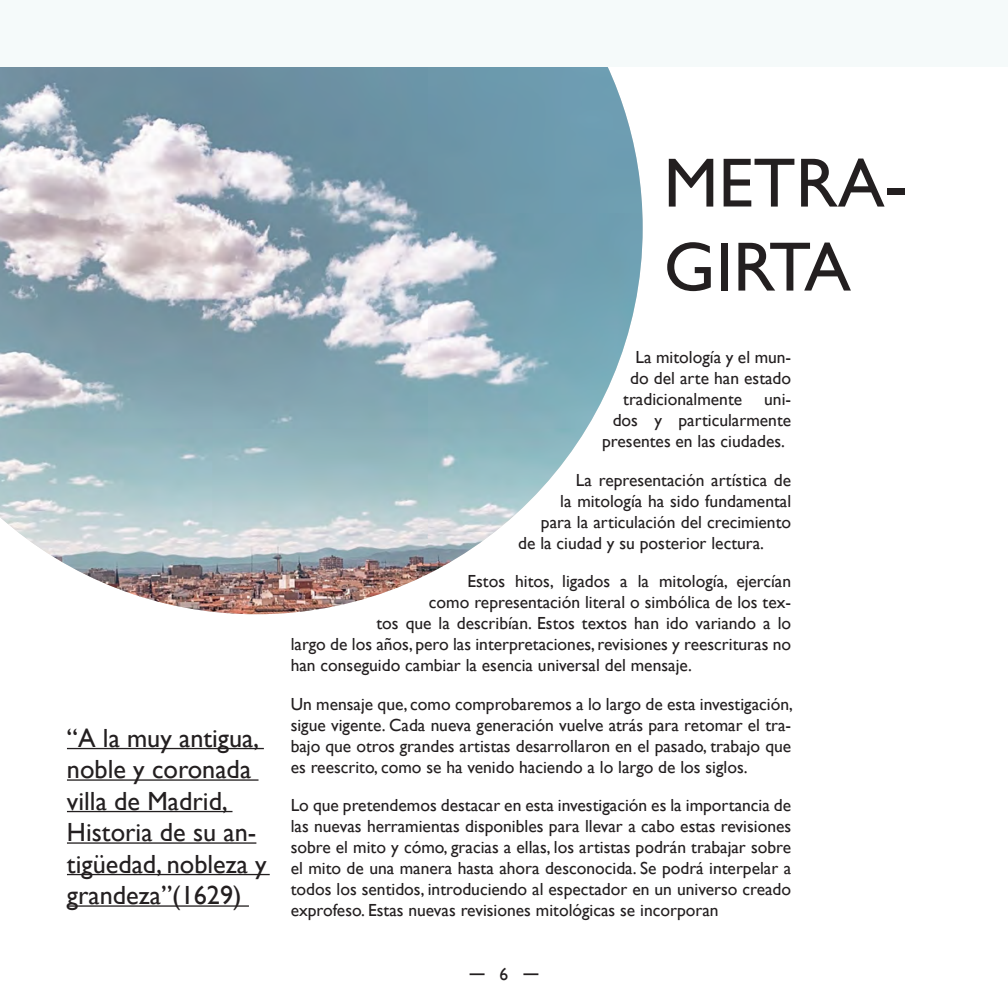
<style>
.page{position:relative;width:1008px;height:1008px;background:#fff}
.page>*{position:absolute;margin:0;border:0;box-sizing:border-box;transform-origin:0 0}
.t1{font:70px/84px "Gill Sans";color:#231f20}
.t2{font:26.25px/31.5px "Gill Sans";color:#231f20}
.t3{font:17.5px/21px "Gill Sans";color:#231f20;text-align:justify}
</style>
<div class="page">
<img style="left:0;top:67px;width:643px;height:547px">
<svg style="left:470px;top:973px;width:15px;height:2px"></svg>
<svg style="left:523px;top:973px;width:15px;height:2px"></svg>
<hr style="left:67px;top:748px;width:197px;height:1px;background:#231f20">
<hr style="left:67px;top:779px;width:192px;height:2px;background:#231f20">
<hr style="left:67px;top:811px;width:166px;height:1px;background:#231f20">
<hr style="left:67px;top:842px;width:189px;height:2px;background:#231f20">
<hr style="left:67px;top:874px;width:203px;height:1px;background:#231f20">
<hr style="left:67px;top:905px;width:182px;height:2px;background:#231f20">
<div style="left:0;top:0;width:1008px;height:67px;background:#f5fafa"></div>
<h1 class="t1" style="left:664px;top:140px;width:245px">METRA-<br>GIRTA</h1>
<h2 class="t2" style="left:67px;top:722px;width:201px">“A la muy antigua, noble y coronada villa de Madrid,<br>Historia de su an&shy;tigüedad, nobleza y grandeza”(1629)</h2>
<p class="t3" style="left:635px;top:347px;width:157px">La mitología y el mun-</p>
<p class="t3" style="left:630px;top:368px;width:163px">do del arte han estado</p>
<p class="t3" style="left:623px;top:389px;width:121px">tradicionalmente</p>
<p class="t3" style="left:764px;top:389px;width:28px">uni-</p>
<p class="t3" style="left:613px;top:410px;width:180px">dos y particularmente</p>
<p class="t3" style="left:602px;top:431px;width:184px">presentes en las ciudades.</p>
<p class="t3" style="left:576px;top:469px;width:217px">La representación artística de</p>
<p class="t3" style="left:560px;top:490px;width:233px">la mitología ha sido fundamental</p>
<p class="t3" style="left:541px;top:511px;width:252px">para la articulación del crecimiento</p>
<p class="t3" style="left:518px;top:532px;width:247px">de la ciudad y su posterior lectura.</p>
<p class="t3" style="left:467px;top:571px;width:325px">Estos hitos, ligados a la mitología, ejercían</p>
<p class="t3" style="left:429px;top:592px;width:364px">como representación literal o simbólica de los tex-</p>
<p class="t3" style="left:376px;top:613px;width:416px">tos que la describían. Estos textos han ido variando a lo</p>
<p class="t3" style="left:291px;top:634px;width:502px">largo de los años, pero las interpretaciones, revisiones y reescrituras no</p>
<p class="t3" style="left:291px;top:655px;width:403px">han conseguido cambiar la esencia universal del mensaje.</p>
<p class="t3" style="left:291px;top:693px;width:504px">Un mensaje que, como comprobaremos a lo largo de esta investigación, sigue vigente. Cada nueva generación vuelve atrás para retomar el tra&shy;bajo que otros grandes artistas desarrollaron en el pasado, trabajo que es reescrito, como se ha venido haciendo a lo largo de los siglos.</p>
<p class="t3" style="left:291px;top:795px;width:502px">Lo que pretendemos destacar en esta investigación es la importancia de las nuevas herramientas disponibles para llevar a cabo estas revisiones sobre el mito y cómo, gracias a ellas, los artistas podrán trabajar sobre el mito de una manera hasta ahora desconocida. Se podrá interpelar a todos los sentidos, introduciendo al espectador en un universo creado exprofeso. Estas nuevas revisiones mitológicas se incorporan</p>
<p class="t3" style="left:500px;top:963px;width:10px">6</p>
</div>
